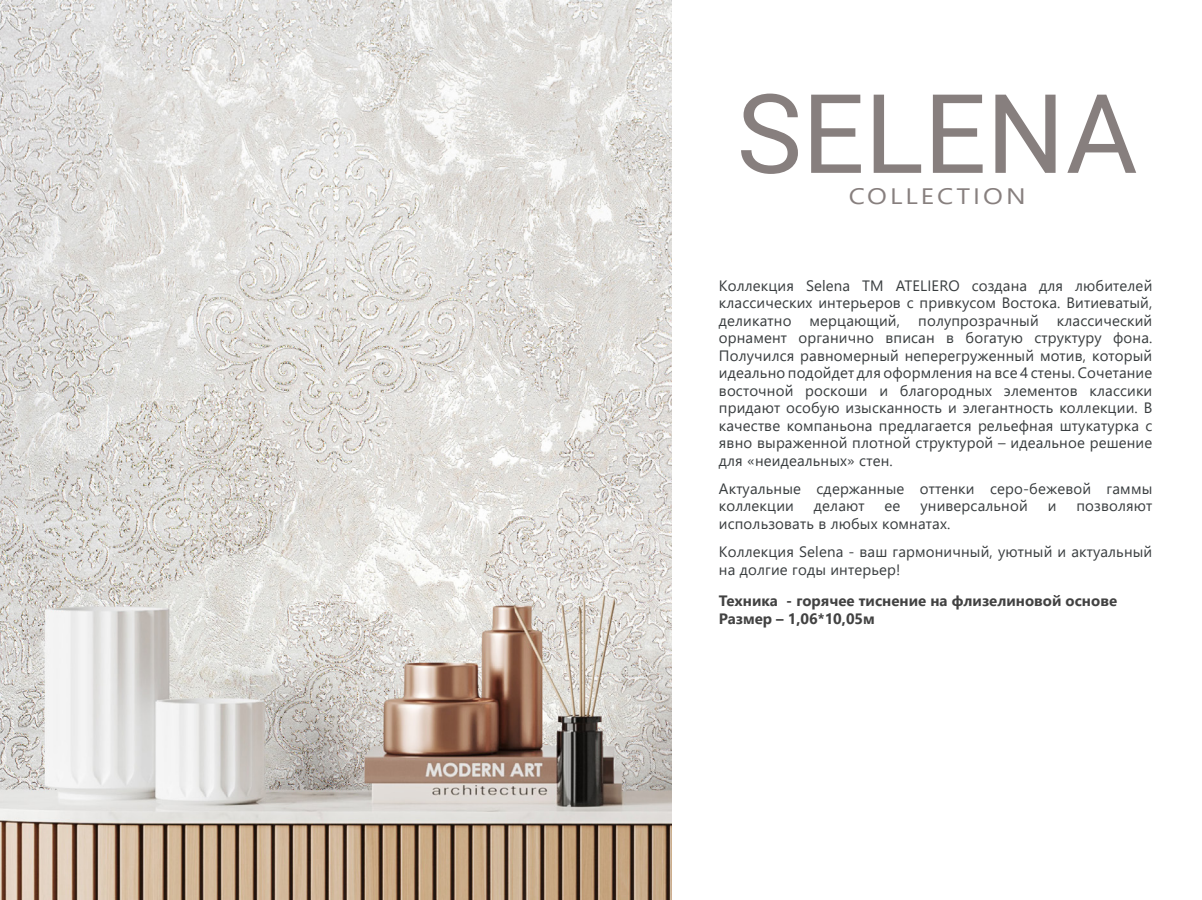
<style>
.page{position:relative;width:1202px;height:900px;background:#fff}
.page>*{position:absolute;margin:0;border:0;box-sizing:border-box;transform-origin:0 0}
.t1{font:110px "Roboto";color:#877f7e}
.t2{font:22.38px "Segoe UI";letter-spacing:.115em;color:#877f7e;scale:1.18 1}
.t3{font:15px/17.5px "Segoe UI";letter-spacing:.01em;color:#393d3f}
.t4{font:700 15px "Segoe UI";color:#424242}
</style>
<div class="page">
<img style="left:0;top:0;width:671px;height:900px">
<p class="t1" style="left:736px;top:57px;width:402px">SELENA</p>
<p class="t2" style="left:848px;top:175px;width:151px">COLLECTION</p>
<p class="t3" style="left:718px;top:275px;width:435px;text-align:justify">Коллекция Selena ТМ ATELIERO создана для любителей классических интерьеров с привкусом Востока. Витиеватый, деликатно мерцающий, полупрозрачный классический орнамент органично вписан в богатую структуру фона.<br>Получился равномерный неперегруженный мотив, который идеально подойдет для оформления на все 4 стены. Сочетание восточной роскоши и благородных элементов классики придают особую изысканность и элегантность коллекции. В качестве компаньона предлагается рельефная штукатурка с явно выраженной плотной структурой – идеальное решение для «неидеальных» стен.</p>
<p class="t3" style="left:718px;top:479px;width:435px">Актуальные сдержанные оттенки серо-бежевой гаммы коллекции</p>
<p class="t3" style="left:813px;top:496px;width:52px">делают</p>
<p class="t3" style="left:884px;top:496px;width:17px">ее</p>
<p class="t3" style="left:920px;top:496px;width:109px">универсальной</p>
<p class="t3" style="left:1047px;top:496px;width:10px">и</p>
<p class="t3" style="left:1076px;top:496px;width:77px">позволяют</p>
<p class="t3" style="left:718px;top:514px;width:233px">использовать в любых комнатах.</p>
<p class="t3" style="left:718px;top:542px;width:435px">Коллекция Selena - ваш гармоничный, уютный и актуальный на долгие годы интерьер!</p>
<p class="t4" style="left:718px;top:587px;width:400px">Техника - горячее тиснение на флизелиновой основе</p>
<p class="t4" style="left:718px;top:605px;width:157px">Размер – 1,06*10,05м</p>
</div>
